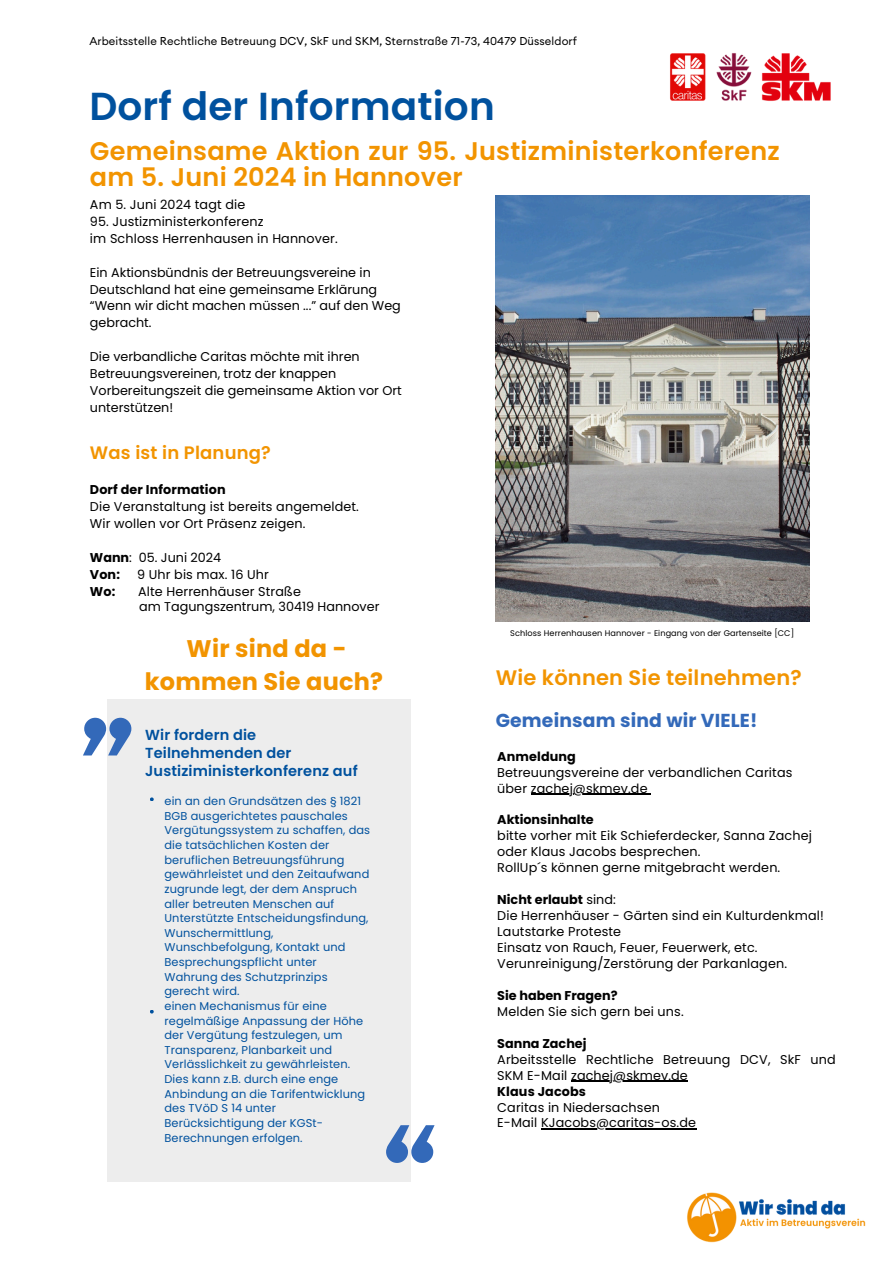
<style>
.page{position:relative;width:894px;height:1264px;background:#fff}
.page>*{position:absolute;margin:0;border:0;box-sizing:border-box;transform-origin:0 0}
.t1{font:600 109.65px "Euclid Circular A";color:#3369b9}
.t2{font:600 39px "Poppins";letter-spacing:.005em;color:#00519e}
.t3{font:600 25.5px/25.8px "Poppins";letter-spacing:.01em;color:#f29400}
.t4{font:700 24px/32.7px "Poppins";letter-spacing:.01em;color:#f29400;text-align:center}
.t5{font:600 21px "Poppins";letter-spacing:.01em;color:#f29400}
.t6{font:700 18.75px "Poppins";letter-spacing:.01em;color:#3369b9}
.t7{font:600 18px "Poppins";letter-spacing:.01em;color:#f29400}
.t8{font:600 14.55px/18px "Poppins";letter-spacing:.01em;color:#00519e}
.t9{font:12.75px/15.9px "Poppins";letter-spacing:.01em;color:#000}
.t10{font:700 12.75px "Poppins";color:#000}
.t11{font:11.4px/14.7px "Poppins";letter-spacing:.01em;color:#00519e}
.t12{font:11.25px "Euclid Circular A";letter-spacing:.01em;color:#000}
.t13{font:8.1px "Poppins";letter-spacing:.01em;color:#000}
.s1{font-weight:700}
</style>
<div class="page">
<div style="left:107px;top:699px;width:303px;height:482px;background:#ededed"></div>
<img style="left:687px;top:1192px;width:179px;height:51px">
<img style="left:495px;top:196px;width:314px;height:425px">
<img style="left:670px;top:53px;width:161px;height:48px">
<svg style="left:150px;top:797px;width:4px;height:4px"></svg>
<svg style="left:150px;top:1010px;width:4px;height:3px"></svg>
<hr style="left:530px;top:793px;width:117px;height:1px;background:#000">
<hr style="left:571px;top:1080px;width:116px;height:1px;background:#000">
<hr style="left:541px;top:1128px;width:155px;height:1px;background:#000">
<p class="t12" style="left:89px;top:36px;width:489px">Arbeitsstelle Rechtliche Betreuung DCV, SkF und SKM, Sternstraße 71-73, 40479 Düsseldorf</p>
<h2 class="t2" style="left:89px;top:79px;width:407px">Dorf der Information</h2>
<h2 class="t3" style="left:90px;top:138px;width:691px">Gemeinsame Aktion zur 95. Justizministerkonferenz am 5. Juni 2024 in Hannover</h2>
<p class="t9" style="left:90px;top:197px;width:157px">Am 5. Juni 2024 tagt die</p>
<p class="t9" style="left:90px;top:214px;width:175px">95. Justizministerkonferenz</p>
<p class="t9" style="left:90px;top:230px;width:249px">im Schloss Herrenhausen in Hannover.</p>
<p class="t9" style="left:90px;top:264px;width:312px;line-height:16.8px">Ein Aktionsbündnis der Betreuungsvereine in<br>Deutschland hat eine gemeinsame Erklärung “Wenn wir dicht machen müssen ...” auf den Weg</p>
<p class="t9" style="left:90px;top:315px;width:63px">gebracht.</p>
<p class="t9" style="left:90px;top:348px;width:313px;line-height:16.8px">Die verbandliche Caritas möchte mit ihren<br>Betreuungsvereinen, trotz der knappen<br>Vorbereitungszeit die gemeinsame Aktion vor Ort</p>
<p class="t9" style="left:90px;top:399px;width:85px">unterstützen!</p>
<h6 class="t7" style="left:90px;top:440px;width:182px">Was ist in Planung?</h6>
<p class="t9" style="left:90px;top:481px;width:270px;line-height:17px"><span class="s1">Dorf der Information<br></span>Die Veranstaltung ist bereits angemeldet.<br>Wir wollen vor Ort Präsenz zeigen.</p>
<p class="t9" style="left:90px;top:549px;width:133px;line-height:17px"><span class="s1">Wann</span>: 05. Juni 2024<br><span class="s1">Von:</span></p>
<p class="t9" style="left:137px;top:567px;width:133px">9 Uhr bis max. 16 Uhr</p>
<p class="t10" style="left:90px;top:583px;width:27px">Wo:</p>
<p class="t9" style="left:138px;top:584px;width:164px">Alte Herrenhäuser Straße</p>
<p class="t9" style="left:139px;top:598px;width:242px">am Tagungszentrum, 30419 Hannover</p>
<h6 class="t4" style="left:145px;top:632px;width:240px">Wir sind da - kommen Sie auch?</h6>
<h5 class="t1" style="left:135px;top:766px;width:57px;rotate:-180deg">“</h5>
<h6 class="t8" style="left:145px;top:726px;width:214px">Wir fordern die<br>Teilnehmenden der<br>Justiziministerkonferenz auf</h6>
<h6 class="t11" style="left:164px;top:793px;width:207px">ein an den Grundsätzen des § 1821<br>BGB ausgerichtetes pauschales<br>Vergütungssystem zu schaffen, das die tatsächlichen Kosten der beruflichen Betreuungsführung gewährleistet und den Zeitaufwand zugrunde legt, der dem Anspruch aller betreuten Menschen auf<br>Unterstützte Entscheidungsfindung,<br>Wunschermittlung,</h6>
<h4 class="t11" style="left:164px;top:940px;width:182px">Wunschbefolgung, Kontakt und<br>Besprechungspflicht unter</h4>
<h6 class="t11" style="left:164px;top:969px;width:164px">Wahrung des Schutzprinzips</h6>
<h6 class="t11" style="left:164px;top:983px;width:77px">gerecht wird.</h6>
<h6 class="t11" style="left:164px;top:998px;width:200px">einen Mechanismus für eine regelmäßige Anpassung der Höhe der Vergütung festzulegen, um<br>Transparenz, Planbarkeit und<br>Verlässlichkeit zu gewährleisten.</h6>
<p class="t11" style="left:164px;top:1071px;width:202px">Dies kann z.B. durch eine enge<br>Anbindung an die Tarifentwicklung des TVöD S 14 unter</p>
<h2 class="t11" style="left:164px;top:1115px;width:160px">Berücksichtigung der KGSt-<br>Berechnungen erfolgen.</h2>
<p class="t1" style="left:382px;top:1114px;width:57px">“</p>
<h6 class="t13" style="left:510px;top:628px;width:285px">Schloss Herrenhausen Hannover - Eingang von der Gartenseite [CC]</h6>
<h6 class="t5" style="left:495px;top:663px;width:307px">Wie können Sie teilnehmen?</h6>
<p class="t6" style="left:495px;top:707px;width:263px">Gemeinsam sind wir VIELE!</p>
<p class="t9" style="left:497px;top:748px;width:296px"><span class="s1">Anmeldung<br></span>Betreuungsvereine der verbandlichen Caritas über zachej@skmev.de</p>
<p class="t9" style="left:497px;top:812px;width:316px"><span class="s1">Aktionsinhalte<br></span>bitte vorher mit Eik Schieferdecker, Sanna Zachej oder Klaus Jacobs besprechen.<br>RollUp´s können gerne mitgebracht werden.</p>
<p class="t9" style="left:497px;top:891px;width:328px"><span class="s1">Nicht erlaubt</span> sind:<br>Die Herrenhäuser - Gärten sind ein Kulturdenkmal!<br>Lautstarke Proteste<br>Einsatz von Rauch, Feuer, Feuerwerk, etc.<br>Verunreinigung/Zerstörung der Parkanlagen.</p>
<h3 class="t9" style="left:497px;top:987px;width:188px"><span class="s1">Sie haben Fragen?<br></span>Melden Sie sich gern bei uns.</h3>
<h4 class="t9" style="left:497px;top:1035px;width:340px"><span class="s1">Sanna Zachej<br></span>Arbeitsstelle Rechtliche Betreuung DCV, SkF und<br>SKM E-Mail zachej@skmev.de</h4>
<h6 class="t9" style="left:497px;top:1083px;width:200px"><span class="s1">Klaus Jacobs<br></span>Caritas in Niedersachsen<br>E-Mail KJacobs@caritas-os.de</h6>
</div>
